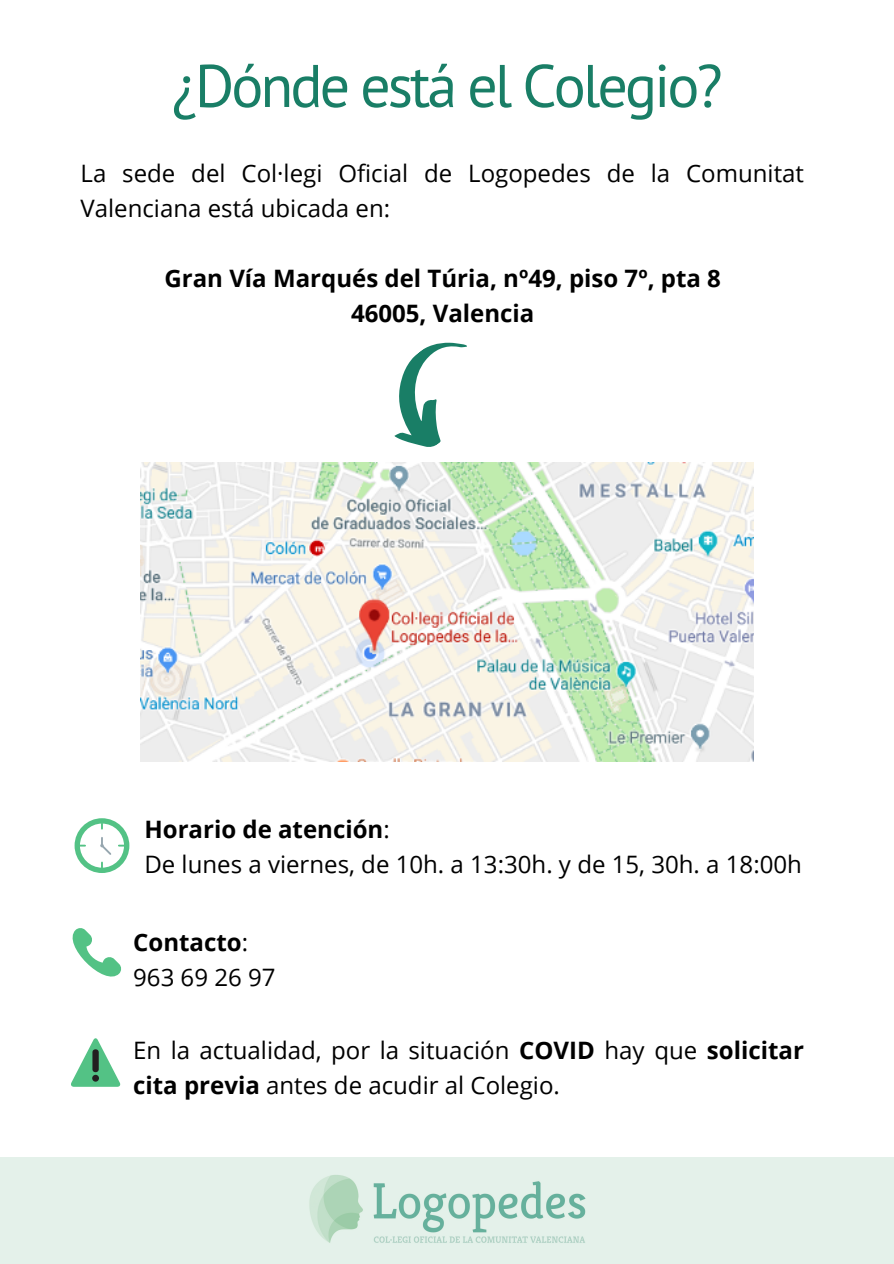
<style>
.page{position:relative;width:894px;height:1264px;background:#fff}
.page>*{position:absolute;margin:0;border:0;box-sizing:border-box;transform-origin:0 0}
.t1{font:60px "PT Sans";letter-spacing:-.05em;color:#197e66}
.t2{font:24px/35px "Open Sans";color:#000}
.t3{font:700 24px "Open Sans";color:#000}
.s1{font-weight:400}
.s2{font-weight:700}
</style>
<div class="page">
<svg style="left:0;top:1157px;width:893px;height:106px;background:#deeee6"></svg>
<img style="left:140px;top:463px;width:613px;height:298px">
<svg style="left:394px;top:342px;width:73px;height:105px"></svg>
<svg style="left:71px;top:1038px;width:50px;height:48px"></svg>
<div style="left:75px;top:818px;width:54px;height:55px;background:#53c285;border-radius:50%"></div>
<div style="left:80px;top:823px;width:44px;height:44px;background:#fff;border-radius:50%"></div>
<svg style="left:100px;top:837px;width:11px;height:18px"></svg>
<svg style="left:72px;top:928px;width:49px;height:49px"></svg>
<p class="t1" style="left:172px;top:46px;width:552px">¿Dónde está el Colegio?</p>
<p class="t2" style="left:80px;top:155px;width:724px">La sede del Col·legi Oficial de Logopedes de la Comunitat<br>Valenciana está ubicada en:</p>
<p class="t3" style="left:164px;top:261px;width:558px">Gran Vía Marqués del Túria, nº49, piso 7º, pta 8</p>
<p class="t3" style="left:351px;top:296px;width:185px">46005, Valencia</p>
<p class="t3" style="left:144px;top:812px;width:247px">Horario de atención<span class="s1">:</span></p>
<p class="t2" style="left:144px;top:846px;width:659px">De lunes a viernes, de 10h. a 13:30h. y de 15, 30h. a 18:00h</p>
<p class="t3" style="left:133px;top:925px;width:116px">Contacto<span class="s1">:</span></p>
<p class="t2" style="left:133px;top:958px;width:144px">963 69 26 97</p>
<p class="t2" style="left:133px;top:1031px;width:672px">En la actualidad, por la situación <span class="s2">COVID</span> hay que <span class="s2">solicitar cita previa</span> antes de acudir al Colegio.</p>
</div>
